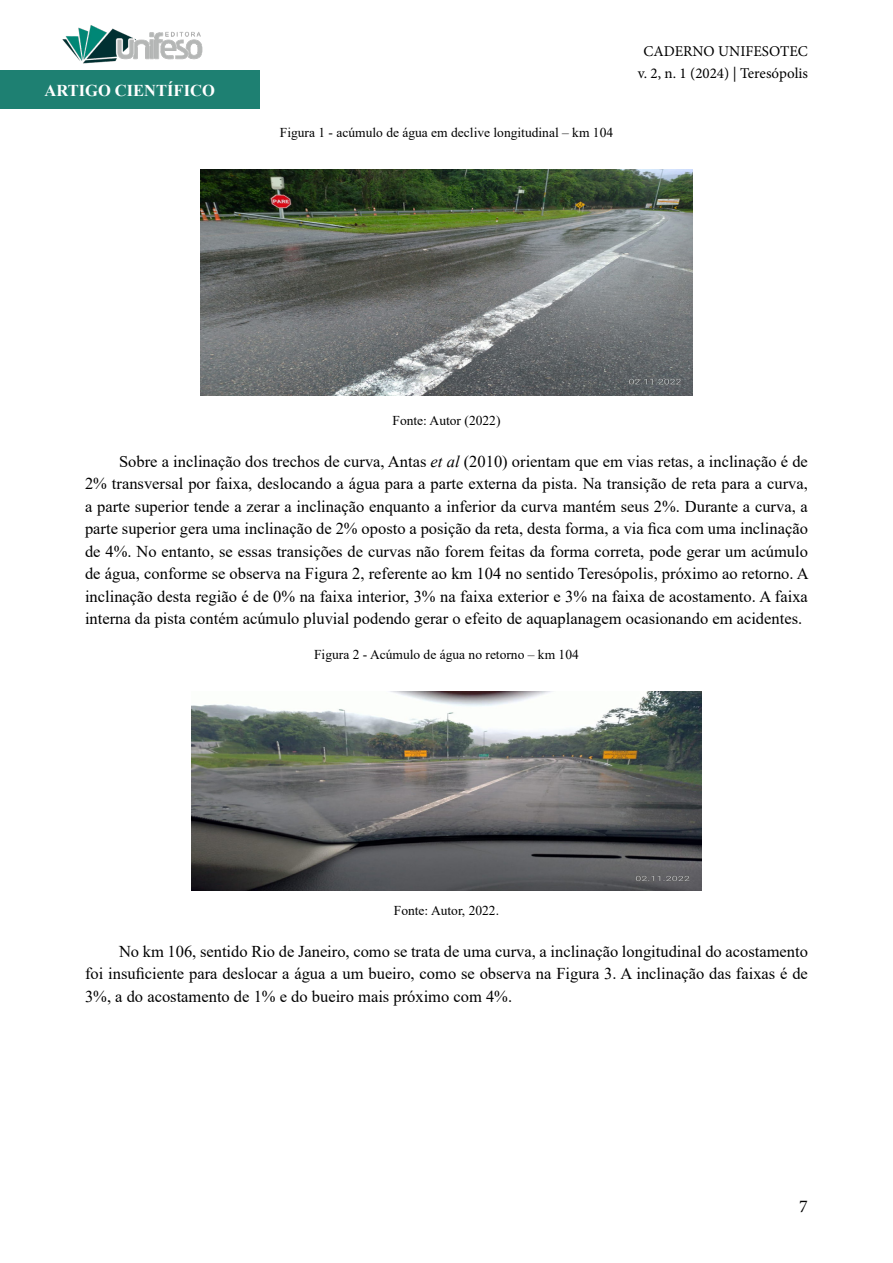
<style>
.page{position:relative;width:893px;height:1263px;background:#fff}
.page>*{position:absolute;margin:0;border:0;box-sizing:border-box;transform-origin:0 0}
.t1{font:18px "Minion Pro";color:#000}
.t2{font:16.5px/22.5px "Times New Roman";color:#000;text-align:justify}
.t3{font:700 16.5px "Times New Roman";color:#fff}
.t4{font:15px/22.5px "Minion Pro";color:#000;text-align:center}
.t5{font:13.5px "Times New Roman";color:#000}
.s1{font-style:italic}
</style>
<div class="page">
<div style="left:0;top:71px;width:259px;height:38px;background:#1e8072"></div>
<img style="left:62px;top:25px;width:141px;height:39px">
<img style="left:200px;top:169px;width:492px;height:226px">
<img style="left:191px;top:692px;width:511px;height:199px">
<p class="t3" style="left:44px;top:78px;width:172px">ARTIGO CIENTÍFICO</p>
<p class="t5" style="left:280px;top:123px;width:335px">Figura 1 - acúmulo de água em declive longitudinal – km 104</p>
<p class="t4" style="left:638px;top:40px;width:172px">CADERNO UNIFESOTEC v. 2, n. 1 (2024) | Teresópolis</p>
<p class="t5" style="left:392px;top:411px;width:109px">Fonte: Autor (2022)</p>
<p class="t2" style="left:85px;top:449px;width:725px;text-indent:34px">Sobre a inclinação dos trechos de curva, Antas <span class="s1">et al</span> (2010) orientam que em vias retas, a inclinação é de 2% transversal por faixa, deslocando a água para a parte externa da pista. Na transição de reta para a curva, a parte superior tende a zerar a inclinação enquanto a inferior da curva mantém seus 2%. Durante a curva, a parte superior gera uma inclinação de 2% oposto a posição da reta, desta forma, a via fica com uma inclinação de 4%. No entanto, se essas transições de curvas não forem feitas da forma correta, pode gerar um acúmulo de água, conforme se observa na Figura 2, referente ao km 104 no sentido Teresópolis, próximo ao retorno. A inclinação desta região é de 0% na faixa interior, 3% na faixa exterior e 3% na faixa de acostamento. A faixa interna da pista contém acúmulo pluvial podendo gerar o efeito de aquaplanagem ocasionando em acidentes.</p>
<p class="t5" style="left:314px;top:645px;width:266px">Figura 2 - Acúmulo de água no retorno – km 104</p>
<p class="t5" style="left:394px;top:901px;width:107px">Fonte: Autor, 2022.</p>
<p class="t2" style="left:85px;top:939px;width:724px;text-indent:34px">No km 106, sentido Rio de Janeiro, como se trata de uma curva, a inclinação longitudinal do acostamento foi insuficiente para deslocar a água a um bueiro, como se observa na Figura 3. A inclinação das faixas é de 3%, a do acostamento de 1% e do bueiro mais próximo com 4%.</p>
<p class="t1" style="left:799px;top:1194px;width:10px">7</p>
</div>
